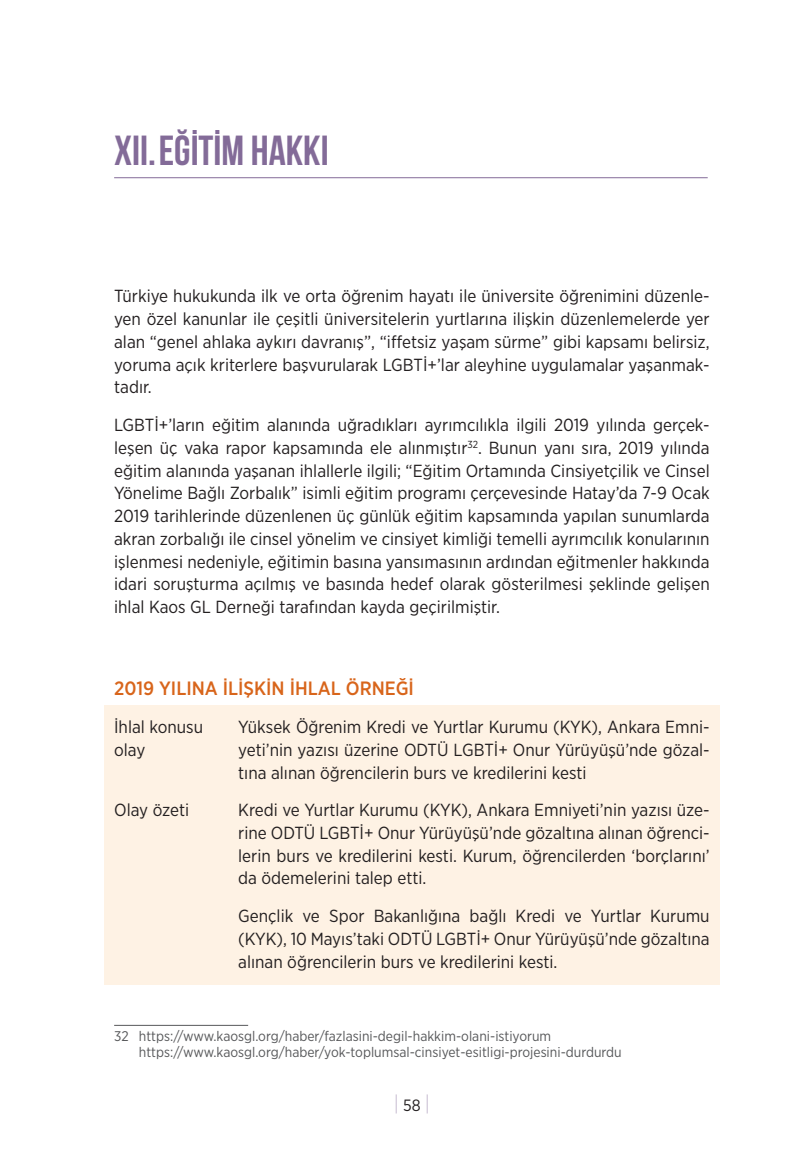
<style>
.page{position:relative;width:809px;height:1171px;background:#fff}
.page>*{position:absolute;margin:0;border:0;box-sizing:border-box;transform-origin:0 0}
.baslık{font:700 42px "Bebas Neue";color:#836b98}
.t1{font:100 21px "Gotham Narrow";color:#836b98}
.altbaslık{font:500 19.25px "Gotham Narrow";color:#d8651b}
.standart{font:17.5px/22.8px "Gotham Narrow";color:#231f20;text-align:justify}
.dipnot{font:14px "Gotham Narrow";color:#57585a}
.s1{font-weight:400;font-size:16.28px;color:#231f20}
</style>
<div class="page">
<div style="left:104px;top:705px;width:615px;height:280px;background:#fef2e4"></div>
<hr style="left:114px;top:177px;width:593px;height:1px;background:#836b98">
<hr style="left:114px;top:1025px;width:134px;height:1px;background:#57585a">
<p class="baslık" style="left:114px;top:128px;width:216px">XII.EĞİTİM HAKKI</p>
<p class="standart" style="left:114px;top:284px;width:597px">Türkiye hukukunda ilk ve orta öğrenim hayatı ile üniversite öğrenimini düzenle&shy;yen özel kanunlar ile çeşitli üniversitelerin yurtlarına ilişkin düzenlemelerde yer alan “genel ahlaka aykırı davranış”, “iffetsiz yaşam sürme” gibi kapsamı belirsiz, yoruma açık kriterlere başvurularak LGBTİ+’lar aleyhine uygulamalar yaşanmak&shy;tadır.</p>
<p class="standart" style="left:114px;top:413px;width:597px">LGBTİ+’ların eğitim alanında uğradıkları ayrımcılıkla ilgili 2019 yılında gerçek&shy;leşen üç vaka rapor kapsamında ele alınmıştır<sup>32</sup>. Bunun yanı sıra, 2019 yılında eğitim alanında yaşanan ihlallerle ilgili; “Eğitim Ortamında Cinsiyetçilik ve Cinsel Yönelime Bağlı Zorbalık” isimli eğitim programı çerçevesinde Hatay’da 7-9 Ocak 2019 tarihlerinde düzenlenen üç günlük eğitim kapsamında yapılan sunumlarda akran zorbalığı ile cinsel yönelim ve cinsiyet kimliği temelli ayrımcılık konularının işlenmesi nedeniyle, eğitimin basına yansımasının ardından eğitmenler hakkında idari soruşturma açılmış ve basında hedef olarak gösterilmesi şeklinde gelişen ihlal Kaos GL Derneği tarafından kayda geçirilmiştir.</p>
<p class="altbaslık" style="left:114px;top:676px;width:301px">2019 YILINA İLİŞKİN İHLAL ÖRNEĞİ</p>
<p class="standart" style="left:114px;top:715px;width:90px">İhlal konusu</p>
<p class="standart" style="left:238px;top:715px;width:473px">Yüksek Öğrenim Kredi ve Yurtlar Kurumu (KYK), Ankara Emni-</p>
<p class="standart" style="left:114px;top:738px;width:33px">olay</p>
<p class="standart" style="left:238px;top:738px;width:473px">yeti’nin yazısı üzerine ODTÜ LGBTİ+ Onur Yürüyüşü’nde gözal&shy;tına alınan öğrencilerin burs ve kredilerini kesti</p>
<p class="standart" style="left:114px;top:798px;width:77px">Olay özeti</p>
<p class="standart" style="left:238px;top:798px;width:473px">Kredi ve Yurtlar Kurumu (KYK), Ankara Emniyeti’nin yazısı üze&shy;rine ODTÜ LGBTİ+ Onur Yürüyüşü’nde gözaltına alınan öğrenci&shy;lerin burs ve kredilerini kesti. Kurum, öğrencilerden ‘borçlarını’ da ödemelerini talep etti.</p>
<p class="standart" style="left:238px;top:904px;width:473px">Gençlik ve Spor Bakanlığına bağlı Kredi ve Yurtlar Kurumu (KYK), 10 Mayıs’taki ODTÜ LGBTİ+ Onur Yürüyüşü’nde gözaltına alınan öğrencilerin burs ve kredilerini kesti.</p>
<p class="dipnot" style="left:114px;top:1027px;width:438px">32 https://www.kaosgl.org/haber/fazlasini-degil-hakkim-olani-istiyorum</p>
<p class="dipnot" style="left:139px;top:1043px;width:484px">https://www.kaosgl.org/haber/yok-toplumsal-cinsiyet-esitligi-projesini-durdurdu</p>
<p class="t1" style="left:394px;top:1091px;width:38px">|<span class="s1">58</span>|</p>
</div>
